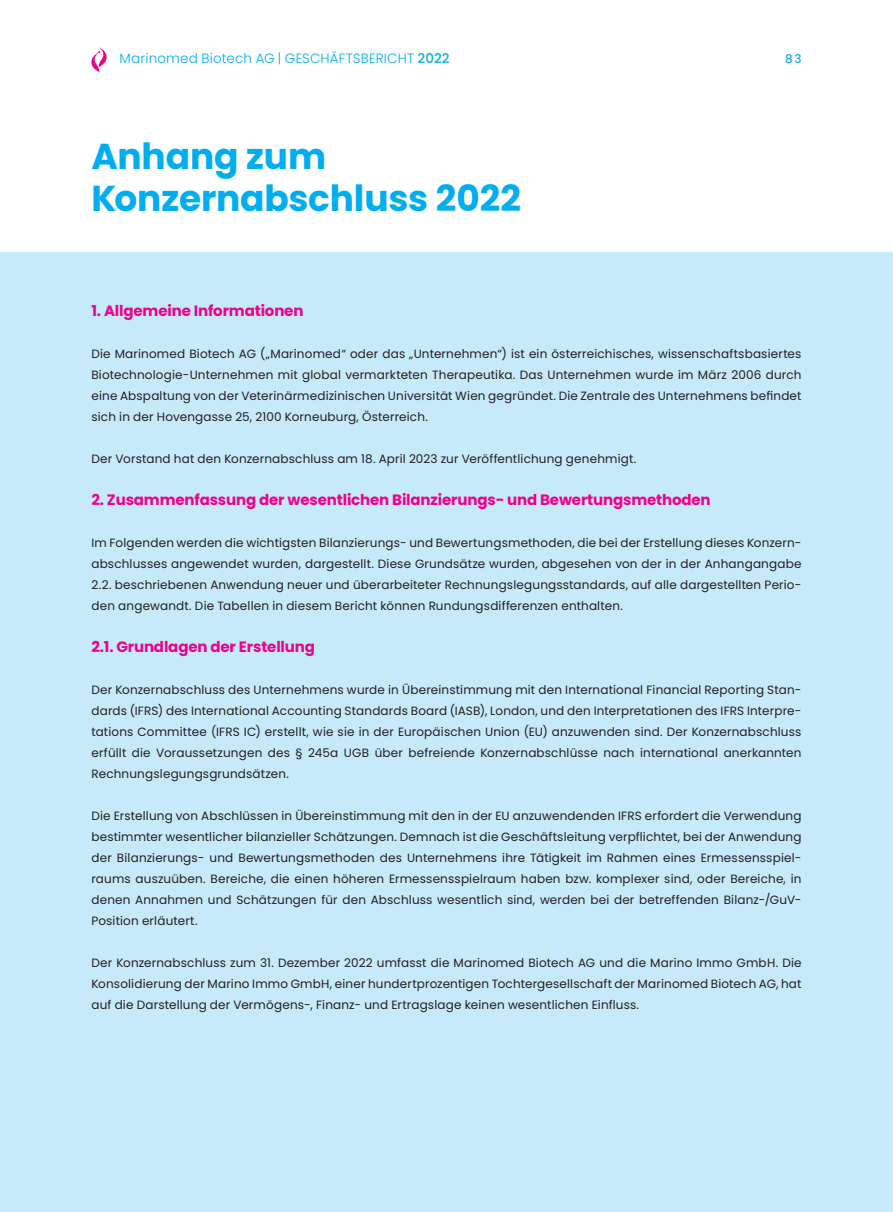
<style>
.page{position:relative;width:893px;height:1212px;background:#fff}
.page>*{position:absolute;margin:0;border:0;box-sizing:border-box;transform-origin:0 0}
.t1{font:700 36px/42px "Poppins";letter-spacing:-.005em;color:#00aeef}
.t2{font:700 15px "Poppins";letter-spacing:-.01em;color:#ed028c}
.t3{font:300 13.5px "Poppins";letter-spacing:.01em;color:#00aeef}
.t4{font:12px/21px "Poppins";letter-spacing:.015em;color:#231f20;text-align:justify}
.t5{font:500 12px "Poppins";color:#00aeef}
.s1{font-weight:500}
</style>
<div class="page">
<div style="left:0;top:252px;width:893px;height:960px;background:#c6eafa"></div>
<svg style="left:91px;top:48px;width:16px;height:24px"></svg>
<p class="t3" style="left:119px;top:50px;width:332px">Marinomed Biotech AG | GESCHÄFTSBERICHT <span class="s1">2022</span></p>
<p class="t5" style="left:785px;top:52px;width:18px">83</p>
<h1 class="t1" style="left:91px;top:135px;width:431px">Anhang zum<br>Konzernabschluss 2022</h1>
<p class="t2" style="left:91px;top:302px;width:214px">1. Allgemeine Informationen</p>
<p class="t4" style="left:91px;top:343px;width:712px">Die Marinomed Biotech AG („Marinomed“ oder das „Unternehmen“) ist ein österreichisches, wissenschaftsbasiertes Biotechnologie-Unternehmen mit global vermarkteten Therapeutika. Das Unternehmen wurde im März 2006 durch eine Abspaltung von der Veterinärmedizinischen Universität Wien gegründet. Die Zentrale des Unternehmens befindet sich in der Hovengasse 25, 2100 Korneuburg, Österreich.</p>
<p class="t4" style="left:91px;top:448px;width:546px">Der Vorstand hat den Konzernabschluss am 18. April 2023 zur Veröffentlichung genehmigt.</p>
<p class="t2" style="left:91px;top:491px;width:621px">2. Zusammenfassung der wesentlichen Bilanzierungs- und Bewertungsmethoden</p>
<p class="t4" style="left:91px;top:532px;width:712px">Im Folgenden werden die wichtigsten Bilanzierungs- und Bewertungsmethoden, die bei der Erstellung dieses Konzern&shy;abschlusses angewendet wurden, dargestellt. Diese Grundsätze wurden, abgesehen von der in der Anhangangabe 2.2. beschriebenen Anwendung neuer und überarbeiteter Rechnungslegungsstandards, auf alle dargestellten Perio&shy;den angewandt. Die Tabellen in diesem Bericht können Rundungsdifferenzen enthalten.</p>
<p class="t2" style="left:91px;top:638px;width:225px">2.1. Grundlagen der Erstellung</p>
<p class="t4" style="left:91px;top:679px;width:712px">Der Konzernabschluss des Unternehmens wurde in Übereinstimmung mit den International Financial Reporting Stan&shy;dards (IFRS) des International Accounting Standards Board (IASB), London, und den Interpretationen des IFRS Interpre&shy;tations Committee (IFRS IC) erstellt, wie sie in der Europäischen Union (EU) anzuwenden sind. Der Konzernabschluss erfüllt die Voraussetzungen des § 245a UGB über befreiende Konzernabschlüsse nach international anerkannten Rechnungslegungsgrundsätzen.</p>
<p class="t4" style="left:91px;top:805px;width:712px">Die Erstellung von Abschlüssen in Übereinstimmung mit den in der EU anzuwendenden IFRS erfordert die Verwendung bestimmter wesentlicher bilanzieller Schätzungen. Demnach ist die Geschäftsleitung verpflichtet, bei der Anwendung der Bilanzierungs- und Bewertungsmethoden des Unternehmens ihre Tätigkeit im Rahmen eines Ermessensspiel&shy;raums auszuüben. Bereiche, die einen höheren Ermessensspielraum haben bzw. komplexer sind, oder Bereiche, in denen Annahmen und Schätzungen für den Abschluss wesentlich sind, werden bei der betreffenden Bilanz-/GuV-Position erläutert.</p>
<p class="t4" style="left:91px;top:952px;width:712px">Der Konzernabschluss zum 31. Dezember 2022 umfasst die Marinomed Biotech AG und die Marino Immo GmbH. Die Konsolidierung der Marino Immo GmbH, einer hundertprozentigen Tochtergesellschaft der Marinomed Biotech AG, hat auf die Darstellung der Vermögens-, Finanz- und Ertragslage keinen wesentlichen Einfluss.</p>
</div>
